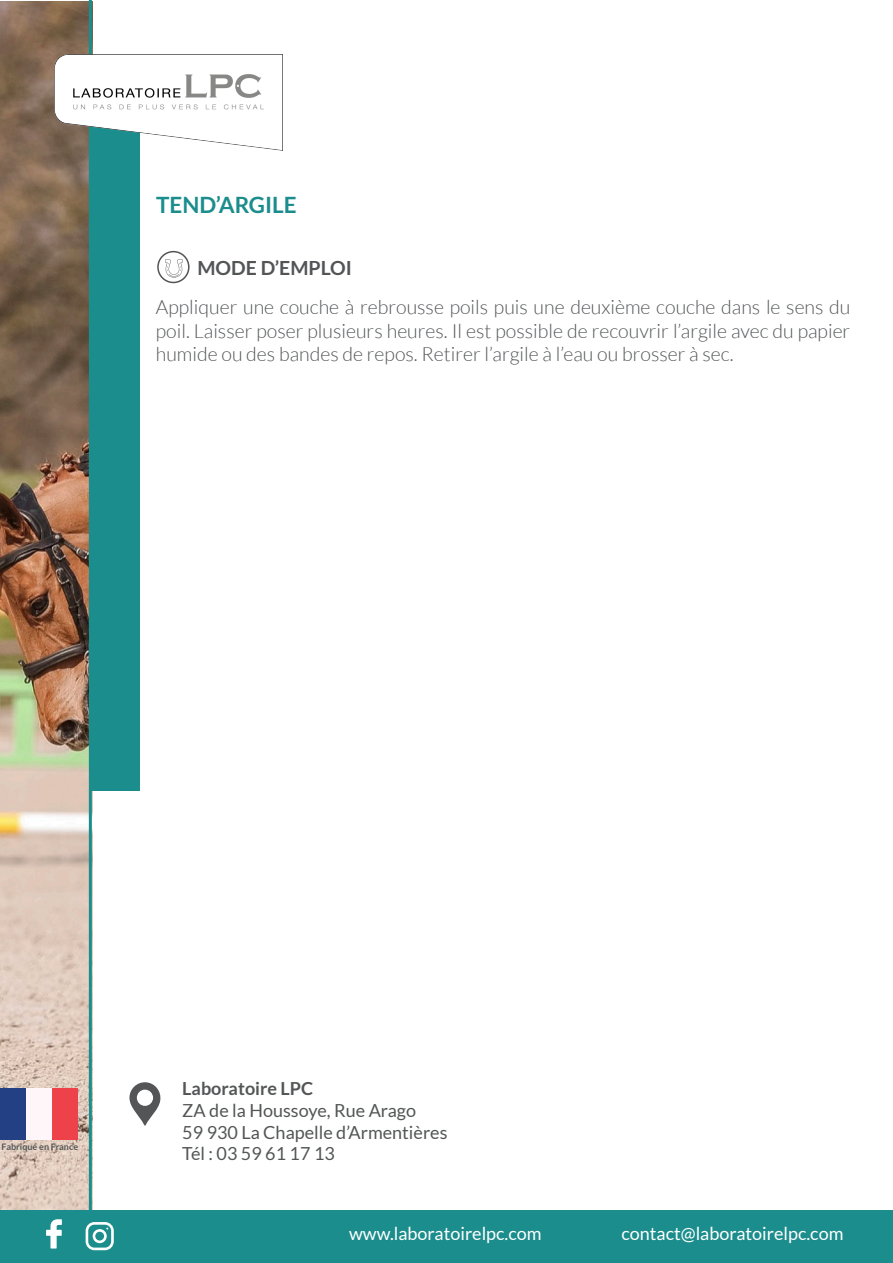
<style>
.page{position:relative;width:893px;height:1263px;background:#fff}
.page>*{position:absolute;margin:0;border:0;box-sizing:border-box;transform-origin:0 0}
.t1{font:700 22.5px "Lato";color:#1b8d8c}
.t2{font:300 19.5px/23.4px "Lato";color:#525456;text-align:justify}
.t3{font:700 19.5px "Lato";color:#525456}
.t4{font:18px "Lato";color:#535556}
.t5{font:18px "Lato";color:#fff}
.t6{font:700 18px "Lato";color:#535556}
.t7{font:700 9px "Lato";color:#535556}
</style>
<div class="page">
<img style="left:0;top:1px;width:89px;height:1209px">
<div style="left:0;top:1210px;width:893px;height:53px;background:#1b8d8c"></div>
<svg style="left:46px;top:1219px;width:16px;height:29px"></svg>
<hr style="left:89px;top:0;width:3px;height:1226px;background:#1b8d8c">
<div style="left:89px;top:85px;width:50px;height:706px;background:#1b8d8c"></div>
<svg style="left:129px;top:1082px;width:32px;height:44px"></svg>
<img style="left:55px;top:54px;width:227px;height:96px">
<svg style="left:86px;top:1222px;width:28px;height:28px"></svg>
<div style="left:0;top:1088px;width:26px;height:52px;background:#224083"></div>
<div style="left:26px;top:1088px;width:26px;height:52px;background:#fef6f8"></div>
<div style="left:52px;top:1088px;width:26px;height:52px;background:#ee424b"></div>
<div style="left:157px;top:251px;width:33px;height:32px;border:2px solid #525456;border-radius:50%"></div>
<svg style="left:165px;top:259px;width:18px;height:19px"></svg>
<p class="t1" style="left:156px;top:192px;width:142px">TEND’ARGILE</p>
<p class="t3" style="left:198px;top:257px;width:156px">MODE D’EMPLOI</p>
<p class="t2" style="left:156px;top:296px;width:696px">Appliquer une couche à rebrousse poils puis une deuxième couche dans le sens du poil. Laisser poser plusieurs heures. Il est possible de recouvrir l’argile avec du papier humide ou des bandes de repos. Retirer l’argile à l’eau ou brosser à sec.</p>
<p class="t7" style="left:1px;top:1141px;width:78px">Fabriqué en France</p>
<p class="t6" style="left:182px;top:1078px;width:132px">Laboratoire LPC</p>
<p class="t4" style="left:182px;top:1100px;width:235px">ZA de la Houssoye, Rue Arago</p>
<p class="t4" style="left:182px;top:1122px;width:267px">59 930 La Chapelle d’Armentières</p>
<p class="t4" style="left:182px;top:1144px;width:154px">Tél : 03 59 61 17 13</p>
<p class="t5" style="left:349px;top:1224px;width:194px">www.laboratoirelpc.com</p>
<p class="t5" style="left:621px;top:1224px;width:223px">contact@laboratoirelpc.com</p>
</div>
